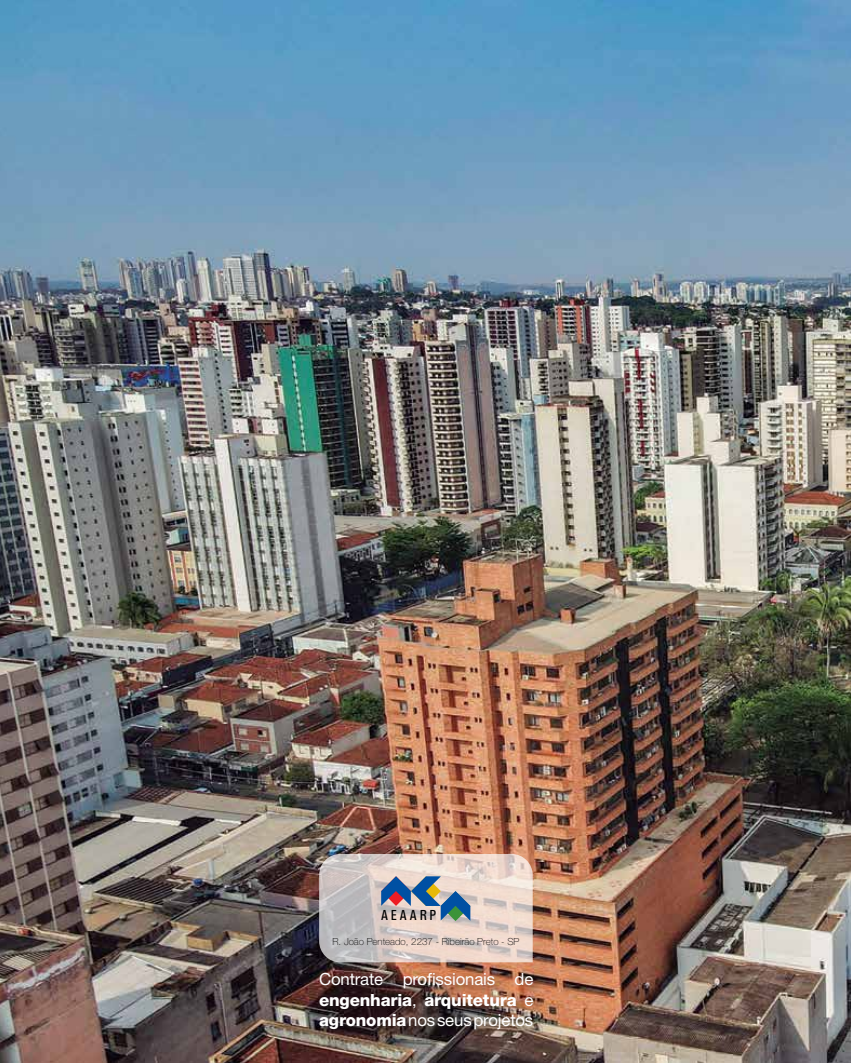
<style>
.page{position:relative;width:851px;height:1063px;background:#fff}
.page>*{position:absolute;margin:0;border:0;box-sizing:border-box;transform-origin:0 0}
.t1{font:16.8px/20.1px "Helvetica Neue LT Std";letter-spacing:-.01em;color:#fff;text-align:justify}
.t2{font:14.55px "Univers Condensed";letter-spacing:.17em;color:#000}
.t3{font:100 9.75px "Helvetica Neue LT Std";color:#000}
.s1{font-weight:800}
</style>
<div class="page">
<img style="left:0;top:0;width:850px;height:1063px">
<svg style="left:319px;top:854px;width:213px;height:108px"></svg>
<div style="left:316px;top:970px;width:229px;height:71px;background:#000;opacity:.5"></div>
<p class="t2" style="left:381px;top:907px;width:57px">AEAARP</p>
<p class="t3" style="left:332px;top:936px;width:188px">R. João Penteado, 2237 - Ribeirão Preto - SP</p>
<p class="t1" style="left:319px;top:969px;width:216px">Contrate profissionais de <span class="s1">engenharia</span>, <span class="s1">arquitetura</span> e <span class="s1">agronomia</span> nos seus projetos</p>
</div>
